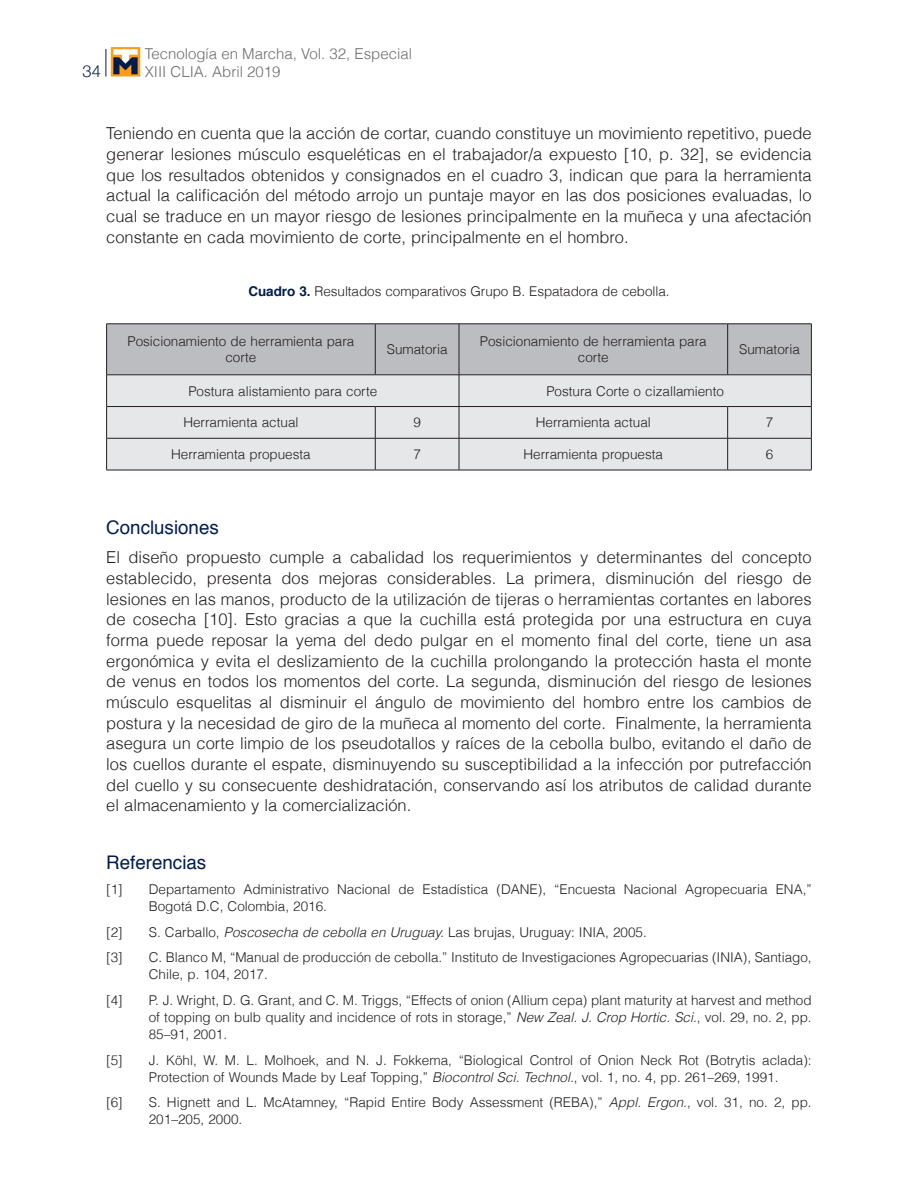
<style>
.page{position:relative;width:918px;height:1188px;background:#fff}
.page>*{position:absolute;margin:0;border:0;box-sizing:border-box;transform-origin:0 0}
._7subtitulo{font:18.75px "Helvetica";color:#001c4e}
._6texto{font:300 16.5px/20.7px "Helvetica";color:#231f20;text-align:justify}
.t1{font:300 16.5px "Helvetica Neue";color:#001c4e}
.t2{font:300 15px "Helvetica";color:#6c6d70}
._11bibliografia{font:300 13.5px/17.1px "Helvetica";color:#231f20}
.textocuadros{font:300 13.5px/16.2px "Helvetica";color:#231f20;text-align:center}
._9tituloscuadros1{font:300 13.5px "Helvetica";letter-spacing:-.005em;color:#231f20}
.s1{font-weight:700;color:#001c4e}
.s2{font-style:italic}
</style>
<div class="page">
<svg style="left:106px;top:49px;width:1px;height:28px"></svg>
<div style="left:111px;top:47px;width:29px;height:30px;background:#ff9d1b"></div>
<svg style="left:113px;top:49px;width:25px;height:25px"></svg>
<div style="left:107px;top:325px;width:704px;height:50px;background:#bcbdc0"></div>
<div style="left:107px;top:376px;width:704px;height:94px;background:#e6e7e9"></div>
<hr style="left:106px;top:324px;width:269px;height:1px;background:#231f20">
<hr style="left:106px;top:324px;width:1px;height:51px;background:#231f20">
<hr style="left:375px;top:324px;width:84px;height:1px;background:#231f20">
<hr style="left:375px;top:324px;width:1px;height:51px;background:#231f20">
<hr style="left:459px;top:324px;width:269px;height:1px;background:#231f20">
<hr style="left:459px;top:324px;width:1px;height:51px;background:#231f20">
<hr style="left:728px;top:324px;width:84px;height:1px;background:#231f20">
<hr style="left:727px;top:324px;width:1px;height:51px;background:#231f20">
<hr style="left:811px;top:324px;width:1px;height:51px;background:#231f20">
<hr style="left:106px;top:375px;width:269px;height:1px;background:#231f20">
<hr style="left:106px;top:375px;width:1px;height:31px;background:#231f20">
<hr style="left:375px;top:375px;width:84px;height:1px;background:#231f20">
<hr style="left:459px;top:375px;width:269px;height:1px;background:#231f20">
<hr style="left:459px;top:375px;width:1px;height:31px;background:#231f20">
<hr style="left:728px;top:375px;width:84px;height:1px;background:#231f20">
<hr style="left:811px;top:375px;width:1px;height:31px;background:#231f20">
<hr style="left:106px;top:406px;width:269px;height:1px;background:#231f20">
<hr style="left:106px;top:407px;width:1px;height:31px;background:#231f20">
<hr style="left:375px;top:406px;width:84px;height:1px;background:#231f20">
<hr style="left:375px;top:407px;width:1px;height:31px;background:#231f20">
<hr style="left:459px;top:406px;width:269px;height:1px;background:#231f20">
<hr style="left:459px;top:407px;width:1px;height:31px;background:#231f20">
<hr style="left:728px;top:406px;width:84px;height:1px;background:#231f20">
<hr style="left:727px;top:407px;width:1px;height:31px;background:#231f20">
<hr style="left:811px;top:407px;width:1px;height:31px;background:#231f20">
<hr style="left:106px;top:438px;width:269px;height:1px;background:#231f20">
<hr style="left:106px;top:438px;width:1px;height:32px;background:#231f20">
<hr style="left:375px;top:438px;width:84px;height:1px;background:#231f20">
<hr style="left:375px;top:438px;width:1px;height:32px;background:#231f20">
<hr style="left:459px;top:438px;width:269px;height:1px;background:#231f20">
<hr style="left:459px;top:438px;width:1px;height:32px;background:#231f20">
<hr style="left:728px;top:438px;width:84px;height:1px;background:#231f20">
<hr style="left:727px;top:438px;width:1px;height:32px;background:#231f20">
<hr style="left:811px;top:438px;width:1px;height:32px;background:#231f20">
<hr style="left:106px;top:470px;width:269px;height:1px;background:#231f20">
<hr style="left:375px;top:470px;width:84px;height:1px;background:#231f20">
<hr style="left:459px;top:470px;width:269px;height:1px;background:#231f20">
<hr style="left:728px;top:470px;width:84px;height:1px;background:#231f20">
<p class="t2" style="left:145px;top:41px;width:269px">Tecnología en Marcha, Vol. 32, Especial</p>
<p class="t1" style="left:83px;top:57px;width:20px">34</p>
<p class="t2" style="left:145px;top:59px;width:137px">XIII CLIA. Abril 2019</p>
<p class="_6texto" style="left:106px;top:122px;width:707px">Teniendo en cuenta que la acción de cortar, cuando constituye un movimiento repetitivo, puede generar lesiones músculo esqueléticas en el trabajador/a expuesto [10, p. 32], se evidencia que los resultados obtenidos y consignados en el cuadro 3, indican que para la herramienta actual la calificación del método arrojo un puntaje mayor en las dos posiciones evaluadas, lo cual se traduce en un mayor riesgo de lesiones principalmente en la muñeca y una afectación constante en cada movimiento de corte, principalmente en el hombro.</p>
<p class="_9tituloscuadros1" style="left:248px;top:280px;width:423px"><span class="s1">Cuadro 3.</span> Resultados comparativos Grupo B. Espatadora de cebolla.</p>
<p class="textocuadros" style="left:127px;top:333px;width:228px">Posicionamiento de herramienta para corte</p>
<p class="textocuadros" style="left:387px;top:341px;width:62px">Sumatoria</p>
<p class="textocuadros" style="left:480px;top:333px;width:228px">Posicionamiento de herramienta para corte</p>
<p class="textocuadros" style="left:739px;top:341px;width:62px">Sumatoria</p>
<p class="textocuadros" style="left:188px;top:382px;width:190px">Postura alistamiento para corte</p>
<p class="textocuadros" style="left:546px;top:382px;width:179px">Postura Corte o cizallamiento</p>
<p class="textocuadros" style="left:183px;top:414px;width:117px">Herramienta actual</p>
<p class="textocuadros" style="left:413px;top:414px;width:9px">9</p>
<p class="textocuadros" style="left:536px;top:414px;width:117px">Herramienta actual</p>
<p class="textocuadros" style="left:766px;top:414px;width:9px">7</p>
<p class="textocuadros" style="left:171px;top:445px;width:141px">Herramienta propuesta</p>
<p class="textocuadros" style="left:413px;top:445px;width:9px">7</p>
<p class="textocuadros" style="left:523px;top:445px;width:141px">Herramienta propuesta</p>
<p class="textocuadros" style="left:766px;top:445px;width:9px">6</p>
<p class="_7subtitulo" style="left:106px;top:513px;width:114px">Conclusiones</p>
<p class="_6texto" style="left:106px;top:546px;width:707px">El diseño propuesto cumple a cabalidad los requerimientos y determinantes del concepto establecido, presenta dos mejoras considerables. La primera, disminución del riesgo de lesiones en las manos, producto de la utilización de tijeras o herramientas cortantes en labores de cosecha [10]. Esto gracias a que la cuchilla está protegida por una estructura en cuya forma puede reposar la yema del dedo pulgar en el momento final del corte, tiene un asa ergonómica y evita el deslizamiento de la cuchilla prolongando la protección hasta el monte de venus en todos los momentos del corte. La segunda, disminución del riesgo de lesiones músculo esquelitas al disminuir el ángulo de movimiento del hombro entre los cambios de postura y la necesidad de giro de la muñeca al momento del corte. Finalmente, la herramienta asegura un corte limpio de los pseudotallos y raíces de la cebolla bulbo, evitando el daño de los cuellos durante el espate, disminuyendo su susceptibilidad a la infección por putrefacción del cuello y su consecuente deshidratación, conservando así los atributos de calidad durante el almacenamiento y la comercialización.</p>
<p class="_7subtitulo" style="left:106px;top:848px;width:102px">Referencias</p>
<p class="_11bibliografia" style="left:106px;top:880px;width:18px">[1]</p>
<p class="_11bibliografia" style="left:149px;top:880px;width:664px">Departamento Administrativo Nacional de Estadística (DANE), “Encuesta Nacional Agropecuaria ENA,”<br>Bogotá D.C, Colombia, 2016.</p>
<p class="_11bibliografia" style="left:106px;top:923px;width:18px">[2]</p>
<p class="_11bibliografia" style="left:149px;top:923px;width:500px">S. Carballo, <span class="s2">Poscosecha de cebolla en Uruguay.</span> Las brujas, Uruguay: INIA, 2005.</p>
<p class="_11bibliografia" style="left:106px;top:948px;width:18px">[3]</p>
<p class="_11bibliografia" style="left:149px;top:948px;width:664px">C. Blanco M, “Manual de producción de cebolla.” Instituto de Investigaciones Agropecuarias (INIA), Santiago,<br>Chile, p. 104, 2017.</p>
<p class="_11bibliografia" style="left:106px;top:991px;width:18px">[4]</p>
<p class="_11bibliografia" style="left:149px;top:991px;width:664px;text-align:justify">P. J. Wright, D. G. Grant, and C. M. Triggs, “Effects of onion (Allium cepa) plant maturity at harvest and method of topping on bulb quality and incidence of rots in storage,” <span class="s2">New Zeal. J. Crop Hortic. Sci.</span>, vol. 29, no. 2, pp.<br>85–91, 2001.</p>
<p class="_11bibliografia" style="left:106px;top:1051px;width:18px">[5]</p>
<p class="_11bibliografia" style="left:149px;top:1051px;width:664px">J. Köhl, W. M. L. Molhoek, and N. J. Fokkema, “Biological Control of Onion Neck Rot (Botrytis aclada):<br>Protection of Wounds Made by Leaf Topping,” <span class="s2">Biocontrol Sci. Technol.</span>, vol. 1, no. 4, pp. 261–269, 1991.</p>
<p class="_11bibliografia" style="left:106px;top:1093px;width:18px">[6]</p>
<p class="_11bibliografia" style="left:149px;top:1093px;width:664px">S. Hignett and L. McAtamney, “Rapid Entire Body Assessment (REBA),” <span class="s2">Appl. Ergon.</span>, vol. 31, no. 2, pp.<br>201–205, 2000.</p>
</div>
